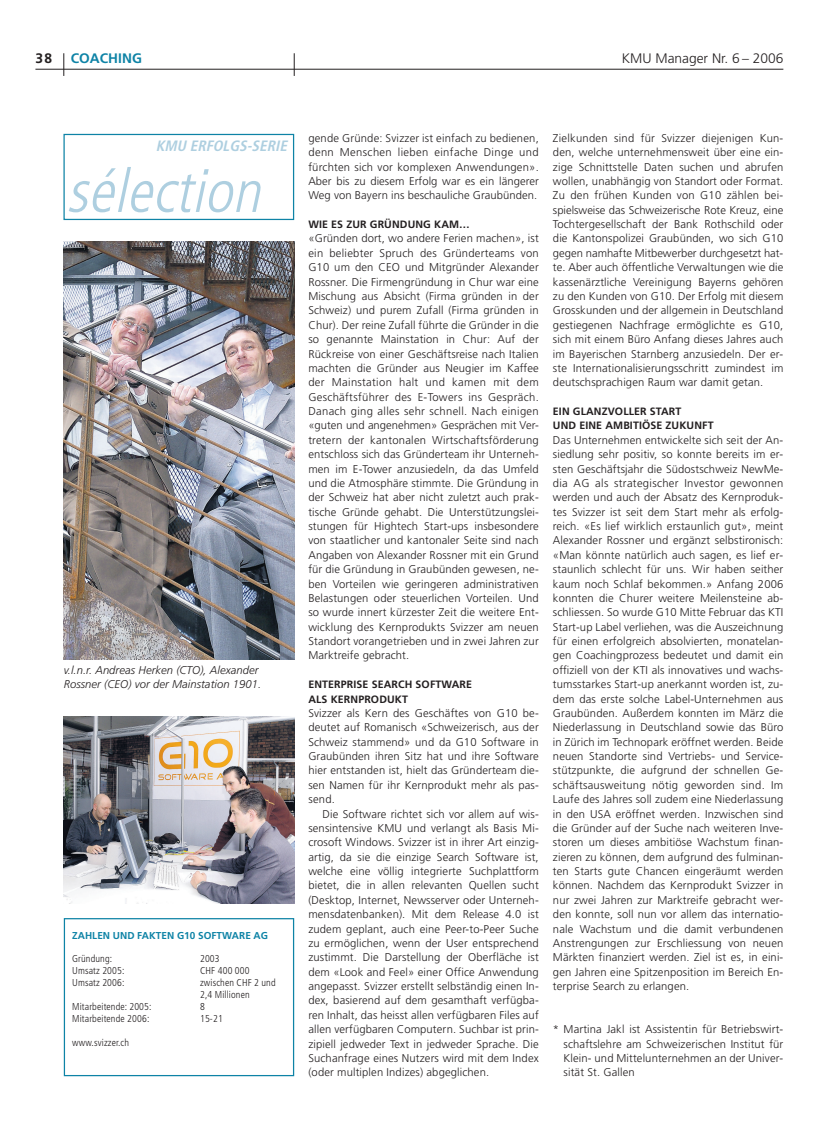
<style>
.page{position:relative;width:833px;height:1134px;background:#fff}
.page>*{position:absolute;margin:0;border:0;box-sizing:border-box;transform-origin:0 0}
.t1{font:italic 300 condensed 60px "Frutiger";color:#aecfe0}
.t2{font:italic 700 condensed 15px "Frutiger";color:#aecfe0}
.t3{font:300 13.75px "Frutiger";color:#231f20}
.t4{font:700 13.75px "Frutiger";color:#0e83a6}
.t5{font:700 13.75px "Frutiger";color:#231f20}
.t6{font:300 11.25px/14.4px "Frutiger";letter-spacing:.01em;color:#231f20;text-align:justify}
.t7{font:italic 300 11.25px/14.4px "Frutiger";letter-spacing:.005em;color:#231f20}
.t8{font:700 10.62px/14.4px "Frutiger";letter-spacing:.01em;color:#231f20}
.t9{font:300 condensed 10px/11.9px "Frutiger";letter-spacing:.015em;color:#231f20}
.t10{font:700 10px "Frutiger";letter-spacing:.005em;color:#0e83a6}
</style>
<div class="page">
<hr style="left:35px;top:69px;width:748px;height:1px;background:#231f20">
<svg style="left:294px;top:53px;width:1px;height:23px"></svg>
<svg style="left:63px;top:53px;width:1px;height:23px"></svg>
<img style="left:64px;top:241px;width:230px;height:418px">
<div style="left:63px;top:134px;width:231px;height:86px;border:1px solid #0e83a6"></div>
<img style="left:64px;top:717px;width:230px;height:187px">
<div style="left:64px;top:918px;width:230px;height:158px;border:1px solid #0e83a6"></div>
<p class="t5" style="left:35px;top:53px;width:18px">38</p>
<p class="t4" style="left:71px;top:53px;width:73px">COACHING</p>
<p class="t3" style="left:622px;top:53px;width:163px">KMU Manager Nr. 6 – 2006</p>
<h2 class="t2" style="left:156px;top:140px;width:135px">KMU ERFOLGS-SERIE</h2>
<h1 class="t1" style="left:66px;top:167px;width:207px">sélection</h1>
<p class="t7" style="left:64px;top:663px;width:199px">v.l.n.r. Andreas Herken (CTO), Alexander<br>Rossner (CEO) vor der Mainstation 1901.</p>
<p class="t10" style="left:72px;top:931px;width:197px">ZAHLEN UND FAKTEN G10 SOFTWARE AG</p>
<p class="t9" style="left:72px;top:954px;width:42px">Gründung:</p>
<p class="t9" style="left:200px;top:954px;width:21px">2003</p>
<p class="t9" style="left:72px;top:966px;width:54px">Umsatz 2005:</p>
<p class="t9" style="left:200px;top:966px;width:51px">CHF 400 000</p>
<p class="t9" style="left:72px;top:977px;width:54px">Umsatz 2006:</p>
<p class="t9" style="left:200px;top:977px;width:77px">zwischen CHF 2 und<br>2,4 Millionen</p>
<p class="t9" style="left:72px;top:1001px;width:81px">Mitarbeitende: 2005:</p>
<p class="t9" style="left:200px;top:1001px;width:6px">8</p>
<p class="t9" style="left:72px;top:1013px;width:79px">Mitarbeitende 2006:</p>
<p class="t9" style="left:200px;top:1013px;width:24px">15-21</p>
<p class="t9" style="left:72px;top:1037px;width:58px">www.svizzer.ch</p>
<p class="t6" style="left:308px;top:132px;width:232px">gende Gründe: Svizzer ist einfach zu bedienen, denn Menschen lieben einfache Dinge und fürchten sich vor komplexen Anwendungen».<br>Aber bis zu diesem Erfolg war es ein längerer Weg von Bayern ins beschauliche Graubünden.</p>
<p class="t8" style="left:308px;top:218px;width:163px">WIE ES ZUR GRÜNDUNG KAM…</p>
<p class="t6" style="left:308px;top:232px;width:232px">«Gründen dort, wo andere Ferien machen», ist ein beliebter Spruch des Gründerteams von G10 um den CEO und Mitgründer Alexander Rossner. Die Firmengründung in Chur war eine Mischung aus Absicht (Firma gründen in der Schweiz) und purem Zufall (Firma gründen in Chur). Der reine Zufall führte die Gründer in die so genannte Mainstation in Chur: Auf der Rückreise von einer Geschäftsreise nach Italien machten die Gründer aus Neugier im Kaffee der Mainstation halt und kamen mit dem Geschäftsführer des E-Towers ins Gespräch.<br>Danach ging alles sehr schnell. Nach einigen «guten und angenehmen» Gesprächen mit Ver&shy;tretern der kantonalen Wirtschaftsförderung entschloss sich das Gründerteam ihr Unterneh&shy;men im E-Tower anzusiedeln, da das Umfeld und die Atmosphäre stimmte. Die Gründung in der Schweiz hat aber nicht zuletzt auch prak&shy;tische Gründe gehabt. Die Unterstützungslei&shy;stungen für Hightech Start-ups insbesondere von staatlicher und kantonaler Seite sind nach Angaben von Alexander Rossner mit ein Grund für die Gründung in Graubünden gewesen, ne&shy;ben Vorteilen wie geringeren administrativen Belastungen oder steuerlichen Vorteilen. Und so wurde innert kürzester Zeit die weitere Ent&shy;wicklung des Kernprodukts Svizzer am neuen Standort vorangetrieben und in zwei Jahren zur Marktreife gebracht.</p>
<p class="t8" style="left:308px;top:678px;width:165px">ENTERPRISE SEARCH SOFTWARE<br>ALS KERNPRODUKT</p>
<p class="t6" style="left:308px;top:707px;width:232px">Svizzer als Kern des Geschäftes von G10 be&shy;deutet auf Romanisch «Schweizerisch, aus der Schweiz stammend» und da G10 Software in Graubünden ihren Sitz hat und ihre Software hier entstanden ist, hielt das Gründerteam die&shy;sen Namen für ihr Kernprodukt mehr als pas&shy;send.</p>
<p class="t6" style="left:308px;top:807px;width:232px;text-indent:14px">Die Software richtet sich vor allem auf wis&shy;sensintensive KMU und verlangt als Basis Mi&shy;crosoft Windows. Svizzer ist in ihrer Art einzig&shy;artig, da sie die einzige Search Software ist, welche eine völlig integrierte Suchplattform bietet, die in allen relevanten Quellen sucht (Desktop, Internet, Newsserver oder Unterneh&shy;mensdatenbanken). Mit dem Release 4.0 ist zudem geplant, auch eine Peer-to-Peer Suche zu ermöglichen, wenn der User entsprechend zustimmt. Die Darstellung der Oberfläche ist dem «Look and Feel» einer Office Anwendung angepasst. Svizzer erstellt selbständig einen In&shy;dex, basierend auf dem gesamthaft verfügba&shy;ren Inhalt, das heisst allen verfügbaren Files auf allen verfügbaren Computern. Suchbar ist prin&shy;zipiell jedweder Text in jedweder Sprache. Die Suchanfrage eines Nutzers wird mit dem Index (oder multiplen Indizes) abgeglichen.</p>
<p class="t6" style="left:553px;top:132px;width:232px">Zielkunden sind für Svizzer diejenigen Kun&shy;den, welche unternehmensweit über eine ein&shy;zige Schnittstelle Daten suchen und abrufen wollen, unabhängig von Standort oder Format.<br>Zu den frühen Kunden von G10 zählen bei&shy;spielsweise das Schweizerische Rote Kreuz, eine Tochtergesellschaft der Bank Rothschild oder die Kantonspolizei Graubünden, wo sich G10 gegen namhafte Mitbewerber durchgesetzt hat&shy;te. Aber auch öffentliche Verwaltungen wie die kassenärztliche Vereinigung Bayerns gehören zu den Kunden von G10. Der Erfolg mit diesem Grosskunden und der allgemein in Deutschland gestiegenen Nachfrage ermöglichte es G10, sich mit einem Büro Anfang dieses Jahres auch im Bayerischen Starnberg anzusiedeln. Der er&shy;ste Internationalisierungsschritt zumindest im deutschsprachigen Raum war damit getan.</p>
<p class="t8" style="left:553px;top:405px;width:162px">EIN GLANZVOLLER START<br>UND EINE AMBITIÖSE ZUKUNFT</p>
<p class="t6" style="left:553px;top:433px;width:232px">Das Unternehmen entwickelte sich seit der An&shy;siedlung sehr positiv, so konnte bereits im er&shy;sten Geschäftsjahr die Südostschweiz NewMe&shy;dia AG als strategischer Investor gewonnen werden und auch der Absatz des Kernproduk&shy;tes Svizzer ist seit dem Start mehr als erfolg&shy;reich. «Es lief wirklich erstaunlich gut», meint Alexander Rossner und ergänzt selbstironisch: «Man könnte natürlich auch sagen, es lief er&shy;staunlich schlecht für uns. Wir haben seither kaum noch Schlaf bekommen.» Anfang 2006 konnten die Churer weitere Meilensteine ab&shy;schliessen. So wurde G10 Mitte Februar das KTI Start-up Label verliehen, was die Auszeichnung für einen erfolgreich absolvierten, monatelan&shy;gen Coachingprozess bedeutet und damit ein offiziell von der KTI als innovatives und wachs&shy;tumsstarkes Start-up anerkannt worden ist, zu&shy;dem das erste solche Label-Unternehmen aus Graubünden. Außerdem konnten im März die Niederlassung in Deutschland sowie das Büro in Zürich im Technopark eröffnet werden. Beide neuen Standorte sind Vertriebs- und Service&shy;stützpunkte, die aufgrund der schnellen Ge&shy;schäftsausweitung nötig geworden sind. Im Laufe des Jahres soll zudem eine Niederlassung in den USA eröffnet werden. Inzwischen sind die Gründer auf der Suche nach weiteren Inve&shy;storen um dieses ambitiöse Wachstum finan&shy;zieren zu können, dem aufgrund des fulminan&shy;ten Starts gute Chancen eingeräumt werden können. Nachdem das Kernprodukt Svizzer in nur zwei Jahren zur Marktreife gebracht wer&shy;den konnte, soll nun vor allem das internatio&shy;nale Wachstum und die damit verbundenen Anstrengungen zur Erschliessung von neuen Märkten finanziert werden. Ziel ist es, in eini&shy;gen Jahren eine Spitzenposition im Bereich En&shy;terprise Search zu erlangen.</p>
<p class="t6" style="left:563px;top:1023px;width:221px;text-indent:-11px">* Martina Jakl ist Assistentin für Betriebswirt&shy;schaftslehre am Schweizerischen Institut für Klein- und Mittelunternehmen an der Univer&shy;sität St. Gallen</p>
</div>
